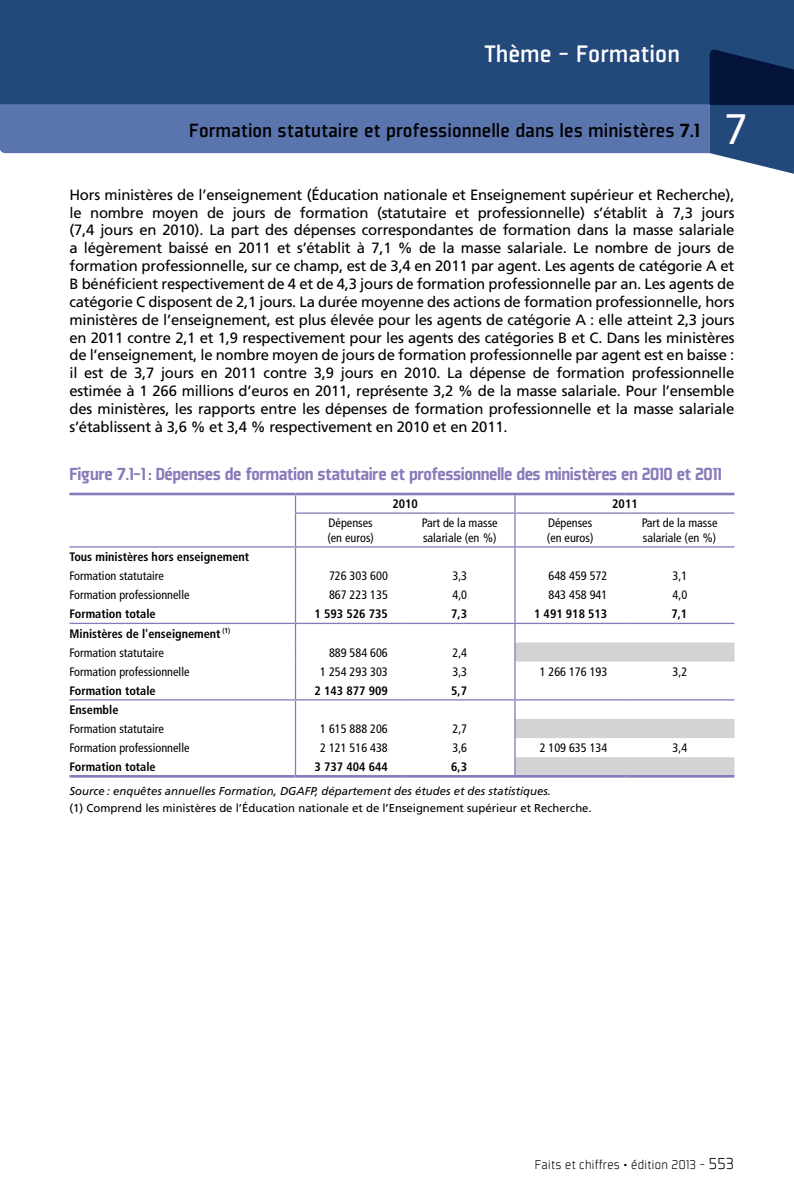
<style>
.page{position:relative;width:794px;height:1191px;background:#fff}
.page>*{position:absolute;margin:0;border:0;box-sizing:border-box;transform-origin:0 0}
.t1{font:47.25px "Plexes";color:#fff}
.t2{font:500 26.25px "Plexes";color:#fff}
.t3{font:500 21px "Plexes";color:#000}
.t4{font:900 19.25px "Plexes";letter-spacing:-.025em;color:#897ab9}
.t5{font:14.88px/17.8px "Frutiger LT Std";letter-spacing:-.015em;color:#000;text-align:justify}
.t6{font:300 14px "Plexes";letter-spacing:-.02em;color:#000}
.t7{font:condensed 12.25px/14.7px "Frutiger LT Std";color:#000}
.t8{font:700 condensed 12.25px/19.1px "Frutiger LT Std";color:#000}
.t9{font:11.38px "Frutiger";color:#000}
.t10{font:italic 11.38px "Frutiger LT Std";color:#000}
.s1{font-weight:900}
.s2{font-weight:400}
.s3{font-size:17.5px}
</style>
<div class="page">
<div style="left:0;top:0;width:794px;height:104px;background:#23487a"></div>
<svg style="left:0;top:50px;width:794px;height:124px"></svg>
<hr style="left:69px;top:775px;width:226px;height:2px;background:#897ab9">
<hr style="left:295px;top:775px;width:110px;height:2px;background:#897ab9">
<hr style="left:405px;top:775px;width:110px;height:2px;background:#897ab9">
<hr style="left:515px;top:775px;width:109px;height:2px;background:#897ab9">
<hr style="left:624px;top:775px;width:110px;height:2px;background:#897ab9">
<hr style="left:295px;top:493px;width:110px;height:2px;background:#897ab9">
<hr style="left:405px;top:493px;width:110px;height:2px;background:#897ab9">
<hr style="left:295px;top:512px;width:110px;height:2px;background:#897ab9">
<hr style="left:405px;top:512px;width:110px;height:2px;background:#897ab9">
<hr style="left:515px;top:493px;width:109px;height:2px;background:#897ab9">
<hr style="left:624px;top:493px;width:110px;height:2px;background:#897ab9">
<hr style="left:515px;top:512px;width:109px;height:2px;background:#897ab9">
<hr style="left:624px;top:512px;width:110px;height:2px;background:#897ab9">
<hr style="left:295px;top:546px;width:110px;height:1px;background:#897ab9">
<hr style="left:405px;top:546px;width:110px;height:1px;background:#897ab9">
<hr style="left:515px;top:546px;width:109px;height:1px;background:#897ab9">
<hr style="left:624px;top:546px;width:110px;height:1px;background:#897ab9">
<hr style="left:69px;top:699px;width:226px;height:1px;background:#897ab9">
<hr style="left:295px;top:699px;width:110px;height:1px;background:#897ab9">
<hr style="left:405px;top:699px;width:110px;height:1px;background:#897ab9">
<hr style="left:69px;top:623px;width:226px;height:1px;background:#897ab9">
<hr style="left:295px;top:623px;width:110px;height:1px;background:#897ab9">
<hr style="left:405px;top:623px;width:110px;height:1px;background:#897ab9">
<svg style="left:514px;top:495px;width:1px;height:17px"></svg>
<hr style="left:514px;top:514px;width:1px;height:32px;background:#897ab9">
<svg style="left:295px;top:547px;width:1px;height:228px"></svg>
<svg style="left:514px;top:547px;width:220px;height:229px"></svg>
<hr style="left:69px;top:493px;width:226px;height:2px;background:#897ab9">
<svg style="left:295px;top:495px;width:1px;height:17px"></svg>
<hr style="left:295px;top:514px;width:1px;height:32px;background:#897ab9">
<hr style="left:69px;top:546px;width:226px;height:1px;background:#897ab9">
<h2 class="t2" style="left:484px;top:40px;width:197px">Thème - Formation</h2>
<h3 class="t3" style="left:189px;top:119px;width:512px">Formation statutaire et professionnelle dans les ministères <span class="s1">7.1</span></h3>
<h1 class="t1" style="left:724px;top:104px;width:25px">7</h1>
<p class="t5" style="left:69px;top:186px;width:666px">Hors ministères de l’enseignement (Éducation nationale et Enseignement supérieur et Recherche), le nombre moyen de jours de formation (statutaire et professionnelle) s’établit à 7,3 jours (7,4 jours en 2010). La part des dépenses correspondantes de formation dans la masse salariale a légèrement baissé en 2011 et s’établit à 7,1 % de la masse salariale. Le nombre de jours de formation professionnelle, sur ce champ, est de 3,4 en 2011 par agent. Les agents de catégorie A et B bénéficient respectivement de 4 et de 4,3 jours de formation professionnelle par an. Les agents de catégorie C disposent de 2,1 jours. La durée moyenne des actions de formation professionnelle, hors ministères de l’enseignement, est plus élevée pour les agents de catégorie A : elle atteint 2,3 jours en 2011 contre 2,1 et 1,9 respectivement pour les agents des catégories B et C. Dans les ministères de l’enseignement, le nombre moyen de jours de formation professionnelle par agent est en baisse : il est de 3,7 jours en 2011 contre 3,9 jours en 2010. La dépense de formation professionnelle estimée à 1 266 millions d’euros en 2011, représente 3,2 % de la masse salariale. Pour l’ensemble des ministères, les rapports entre les dépenses de formation professionnelle et la masse salariale s’établissent à 3,6 % et 3,4 % respectivement en 2010 et en 2011.</p>
<p class="t4" style="left:69px;top:463px;width:654px">Figure 7.1-1: Dépenses de formation statutaire et professionnelle des ministères en 2010 et 2011</p>
<p class="t8" style="left:392px;top:494px;width:27px">2010</p>
<p class="t8" style="left:612px;top:494px;width:27px">2011</p>
<p class="t7" style="left:327px;top:516px;width:48px">Dépenses (en euros)</p>
<p class="t7" style="left:422px;top:516px;width:77px">Part de la masse salariale (en %)</p>
<p class="t7" style="left:547px;top:516px;width:48px">Dépenses (en euros)</p>
<p class="t7" style="left:641px;top:516px;width:77px">Part de la masse salariale (en %)</p>
<p class="t8" style="left:69px;top:547px;width:181px">Tous ministères hors enseignement</p>
<p class="t7" style="left:69px;top:568px;width:96px">Formation statutaire</p>
<p class="t7" style="left:329px;top:568px;width:60px">726 303 600</p>
<p class="t7" style="left:452px;top:568px;width:16px">3,3</p>
<p class="t7" style="left:548px;top:568px;width:60px">648 459 572</p>
<p class="t7" style="left:672px;top:568px;width:16px">3,1</p>
<p class="t7" style="left:69px;top:588px;width:121px">Formation professionnelle</p>
<p class="t7" style="left:329px;top:588px;width:60px">867 223 135</p>
<p class="t7" style="left:452px;top:588px;width:16px">4,0</p>
<p class="t7" style="left:548px;top:588px;width:60px">843 458 941</p>
<p class="t7" style="left:672px;top:588px;width:16px">4,0</p>
<p class="t8" style="left:69px;top:604px;width:88px">Formation totale</p>
<p class="t8" style="left:314px;top:604px;width:75px">1 593 526 735</p>
<p class="t8" style="left:451px;top:604px;width:17px">7,3</p>
<p class="t8" style="left:534px;top:604px;width:75px">1 491 918 513</p>
<p class="t8" style="left:671px;top:604px;width:17px">7,1</p>
<p class="t8" style="left:69px;top:624px;width:162px">Ministères de l'enseignement <sup>(1)<br></sup><span class="s2">Formation statutaire</span></p>
<p class="t7" style="left:329px;top:645px;width:60px">889 584 606</p>
<p class="t7" style="left:452px;top:645px;width:16px">2,4</p>
<p class="t7" style="left:69px;top:664px;width:121px">Formation professionnelle</p>
<p class="t7" style="left:320px;top:664px;width:69px">1 254 293 303</p>
<p class="t7" style="left:452px;top:664px;width:16px">3,3</p>
<p class="t7" style="left:539px;top:664px;width:69px">1 266 176 193</p>
<p class="t7" style="left:672px;top:664px;width:16px">3,2</p>
<p class="t8" style="left:69px;top:681px;width:88px">Formation totale</p>
<p class="t8" style="left:314px;top:681px;width:75px">2 143 877 909</p>
<p class="t8" style="left:451px;top:681px;width:17px">5,7</p>
<p class="t8" style="left:69px;top:700px;width:51px">Ensemble</p>
<p class="t7" style="left:69px;top:721px;width:96px">Formation statutaire</p>
<p class="t7" style="left:320px;top:721px;width:69px">1 615 888 206</p>
<p class="t7" style="left:452px;top:721px;width:16px">2,7</p>
<p class="t7" style="left:69px;top:740px;width:121px">Formation professionnelle</p>
<p class="t7" style="left:320px;top:740px;width:69px">2 121 516 438</p>
<p class="t7" style="left:452px;top:740px;width:16px">3,6</p>
<p class="t7" style="left:539px;top:740px;width:69px">2 109 635 134</p>
<p class="t7" style="left:672px;top:740px;width:16px">3,4</p>
<p class="t8" style="left:69px;top:757px;width:88px">Formation totale</p>
<p class="t8" style="left:314px;top:757px;width:75px">3 737 404 644</p>
<p class="t8" style="left:451px;top:757px;width:17px">6,3</p>
<p class="t10" style="left:69px;top:784px;width:483px">Source : enquêtes annuelles Formation, DGAFP, département des études et des statistiques.</p>
<p class="t9" style="left:69px;top:801px;width:524px">(1) Comprend les ministères de l’Éducation nationale et de l’Enseignement supérieur et Recherche.</p>
<p class="t6" style="left:534px;top:1157px;width:201px">Faits et chiffres • édition 2013 - <span class="s3">553</span></p>
</div>
